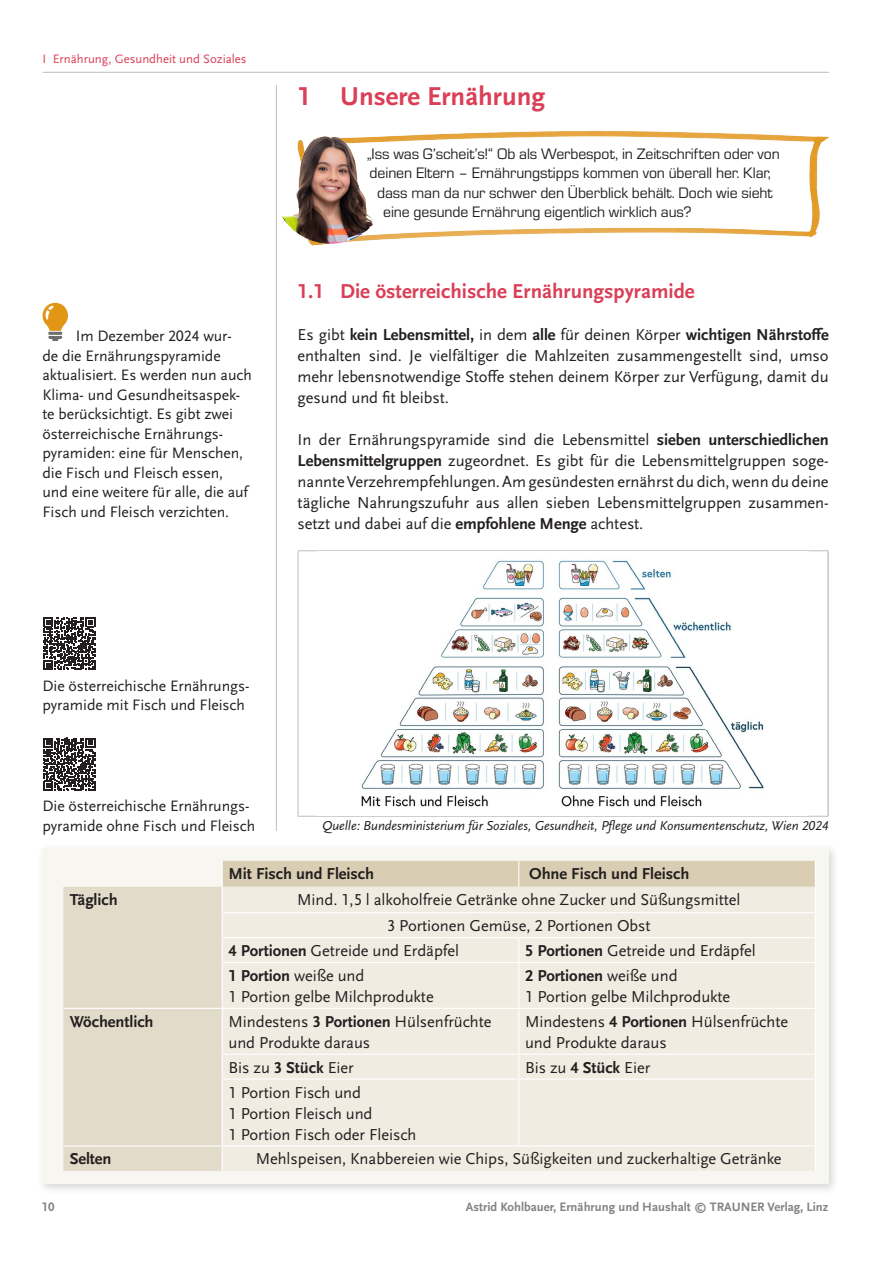
<style>
.page{position:relative;width:893px;height:1263px;background:#fff}
.page>*{position:absolute;margin:0;border:0;box-sizing:border-box;transform-origin:0 0}
.t1{font:700 27px "Scala Sans Pro";color:#da3f57}
.t2{font:700 21px "Scala Sans Pro";color:#da3f57}
.t3{font:16.5px/21px "Scala Sans Pro";letter-spacing:-.005em;color:#231f20}
.t4{font:700 16.5px "Scala Sans Pro";letter-spacing:-.005em;color:#231f20}
.t5{font:15.75px/19.5px "Scala Sans Pro";letter-spacing:-.005em;color:#231f20}
.t6{font:15.75px "Eurostile";letter-spacing:-.005em;color:#231f20}
.t7{font:italic 13.5px "Scala Sans Pro";letter-spacing:-.005em;color:#231f20}
.t8{font:700 12.75px "Scala Sans Pro";color:#808285}
.t9{font:12.75px "Scala Sans Pro";color:#da3f57}
.s1{font-weight:700}
</style>
<div class="page">
<hr style="left:43px;top:72px;width:786px;height:1px;background:#bcbdc0">
<hr style="left:276px;top:85px;width:1px;height:746px;background:#bcbdc0">
<hr style="left:828px;top:551px;width:1px;height:265px;background:#a8a9ad">
<hr style="left:298px;top:550px;width:530px;height:1px;background:#bcbdc0">
<hr style="left:298px;top:551px;width:1px;height:265px;background:#bcbdc0">
<hr style="left:298px;top:816px;width:530px;height:1px;background:#bcbdc0">
<img style="left:361px;top:560px;width:403px;height:247px">
<div style="left:37px;top:843px;width:803px;height:352px;background:#231f20;opacity:.2"></div>
<div style="left:42px;top:848px;width:787px;height:335px;background:#f7f6f0"></div>
<div style="left:63px;top:887px;width:159px;height:284px;background:#e3dbc9"></div>
<div style="left:223px;top:963px;width:591px;height:208px;background:#f1ece2"></div>
<hr style="left:63px;top:1008px;width:159px;height:1px;background:#fff">
<hr style="left:63px;top:1145px;width:159px;height:1px;background:#fff">
<hr style="left:222px;top:963px;width:1px;height:45px;background:#fff">
<hr style="left:222px;top:1009px;width:1px;height:45px;background:#fff">
<hr style="left:222px;top:1080px;width:1px;height:65px;background:#fff">
<hr style="left:222px;top:962px;width:297px;height:1px;background:#fff">
<hr style="left:519px;top:962px;width:297px;height:1px;background:#fff">
<hr style="left:222px;top:1008px;width:297px;height:1px;background:#fff">
<hr style="left:519px;top:1008px;width:297px;height:1px;background:#fff">
<hr style="left:222px;top:1054px;width:297px;height:1px;background:#fff">
<hr style="left:519px;top:1054px;width:297px;height:1px;background:#fff">
<hr style="left:222px;top:1078px;width:297px;height:2px;background:#fff">
<hr style="left:519px;top:1078px;width:297px;height:2px;background:#fff">
<hr style="left:222px;top:1145px;width:297px;height:1px;background:#fff">
<hr style="left:519px;top:1145px;width:297px;height:1px;background:#fff">
<hr style="left:518px;top:963px;width:1px;height:45px;background:#fff">
<hr style="left:815px;top:963px;width:1px;height:45px;background:#fff">
<hr style="left:518px;top:1009px;width:1px;height:45px;background:#fff">
<hr style="left:815px;top:1009px;width:1px;height:45px;background:#fff">
<svg style="left:518px;top:1055px;width:1px;height:23px"></svg>
<svg style="left:815px;top:1055px;width:1px;height:23px"></svg>
<hr style="left:518px;top:1080px;width:1px;height:65px;background:#fff">
<hr style="left:815px;top:1080px;width:1px;height:65px;background:#fff">
<svg style="left:815px;top:1147px;width:1px;height:24px"></svg>
<svg style="left:222px;top:861px;width:594px;height:101px"></svg>
<img style="left:311px;top:131px;width:518px;height:115px">
<img style="left:281px;top:137px;width:92px;height:107px">
<svg style="left:42px;top:303px;width:26px;height:38px"></svg>
<svg style="left:43px;top:617px;width:52px;height:53px"></svg>
<svg style="left:43px;top:738px;width:52px;height:53px"></svg>
<p class="t9" style="left:43px;top:51px;width:206px">I Ernährung, Gesundheit und Soziales</p>
<p class="t5" style="left:43px;top:326px;width:211px;text-indent:33px">Im Dezember 2024 wur-<br>de die Ernährungspyramide aktualisiert. Es werden nun auch<br>Klima- und Gesundheitsaspek&shy;te berücksichtigt. Es gibt zwei österreichische Ernährungs&shy;pyramiden: eine für Menschen, die Fisch und Fleisch essen, und eine weitere für alle, die auf<br>Fisch und Fleisch verzichten.</p>
<h1 class="t1" style="left:298px;top:81px;width:249px">1 Unsere Ernährung</h1>
<p class="t6" style="left:367px;top:143px;width:415px">„Iss was G’scheit’s!“ Ob als Werbespot, in Zeitschriften oder von</p>
<p class="t6" style="left:370px;top:162px;width:403px">deinen Eltern – Ernährungstipps kommen von überall her. Klar,</p>
<p class="t6" style="left:377px;top:182px;width:397px">dass man da nur schwer den Überblick behält. Doch wie sieht</p>
<p class="t6" style="left:383px;top:201px;width:310px">eine gesunde Ernährung eigentlich wirklich aus?</p>
<p class="t2" style="left:298px;top:279px;width:399px">1.1 Die österreichische Ernährungspyramide</p>
<p class="t3" style="left:298px;top:325px;width:533px;text-align:justify">Es gibt <span class="s1">kein Lebensmittel,</span> in dem <span class="s1">alle</span> für deinen Körper <span class="s1">wichtigen Nährstoffe </span>enthalten sind. Je vielfältiger die Mahlzeiten zusammengestellt sind, umso mehr lebensnotwendige Stoffe stehen deinem Körper zur Verfügung, damit du gesund und fit bleibst.</p>
<p class="t3" style="left:298px;top:430px;width:533px;text-align:justify">In der Ernährungspyramide sind die Lebensmittel <span class="s1">sieben unterschiedlichen Lebensmittelgruppen</span> zugeordnet. Es gibt für die Lebensmittelgruppen soge&shy;nannte Verzehrempfehlungen. Am gesündesten ernährst du dich, wenn du deine tägliche Nahrungszufuhr aus allen sieben Lebensmittelgruppen zusammen&shy;setzt und dabei auf die <span class="s1">empfohlene Menge</span> achtest.</p>
<p class="t5" style="left:43px;top:676px;width:208px">Die österreichische Ernährungs&shy;pyramide mit Fisch und Fleisch</p>
<p class="t5" style="left:43px;top:797px;width:214px">Die österreichische Ernährungs&shy;pyramide ohne Fisch und Fleisch</p>
<p class="t7" style="left:322px;top:818px;width:508px">Quelle: Bundesministerium für Soziales, Gesundheit, Pflege und Konsumentenschutz, Wien 2024</p>
<p class="t4" style="left:229px;top:864px;width:147px">Mit Fisch und Fleisch</p>
<p class="t4" style="left:529px;top:864px;width:162px">Ohne Fisch und Fleisch</p>
<p class="t4" style="left:70px;top:890px;width:49px">Täglich</p>
<p class="t3" style="left:297px;top:889px;width:445px">Mind. 1,5 l alkoholfreie Getränke ohne Zucker und Süßungsmittel</p>
<p class="t3" style="left:387px;top:915px;width:265px">3 Portionen Gemüse, 2 Portionen Obst</p>
<p class="t3" style="left:229px;top:940px;width:232px"><span class="s1">4 Portionen</span> Getreide und Erdäpfel</p>
<p class="t3" style="left:525px;top:940px;width:232px"><span class="s1">5 Portionen</span> Getreide und Erdäpfel</p>
<p class="t3" style="left:229px;top:965px;width:207px"><span class="s1">1 Portion</span> weiße und<br>1 Portion gelbe Milchprodukte</p>
<p class="t3" style="left:525px;top:965px;width:207px"><span class="s1">2 Portionen</span> weiße und<br>1 Portion gelbe Milchprodukte</p>
<p class="t4" style="left:70px;top:1012px;width:85px">Wöchentlich</p>
<p class="t3" style="left:229px;top:1011px;width:264px">Mindestens <span class="s1">3 Portionen</span> Hülsenfrüchte und Produkte daraus</p>
<p class="t3" style="left:525px;top:1011px;width:264px">Mindestens <span class="s1">4 Portionen</span> Hülsenfrüchte und Produkte daraus</p>
<p class="t3" style="left:229px;top:1057px;width:127px">Bis zu <span class="s1">3 Stück</span> Eier</p>
<p class="t3" style="left:525px;top:1057px;width:127px">Bis zu <span class="s1">4 Stück</span> Eier</p>
<p class="t3" style="left:229px;top:1082px;width:189px">1 Portion Fisch und<br>1 Portion Fleisch und<br>1 Portion Fisch oder Fleisch</p>
<p class="t4" style="left:70px;top:1149px;width:43px">Selten</p>
<p class="t3" style="left:256px;top:1149px;width:527px">Mehlspeisen, Knabbereien wie Chips, Süßigkeiten und zuckerhaltige Getränke</p>
<p class="t8" style="left:42px;top:1199px;width:14px">10</p>
<p class="t8" style="left:466px;top:1199px;width:364px">Astrid Kohlbauer, Ernährung und Haushalt © TRAUNER Verlag, Linz</p>
</div>
